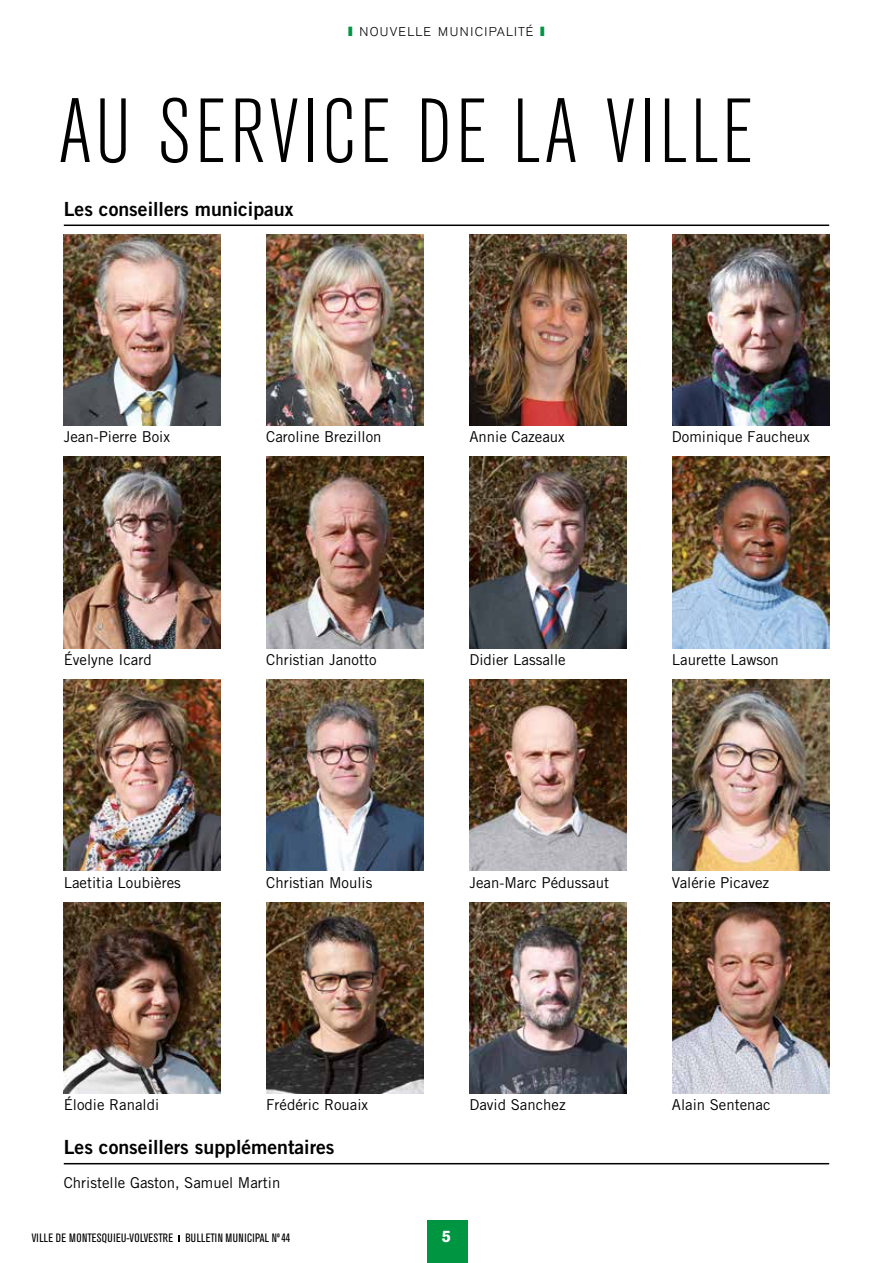
<style>
.page{position:relative;width:893px;height:1263px;background:#fff}
.page>*{position:absolute;margin:0;border:0;box-sizing:border-box;transform-origin:0 0}
.t1{font:300 condensed 90px "Akzidenz Grotesk BE";letter-spacing:.045em;color:#000}
.t2{font:19.5px "Trade Gothic Bold Two";color:#000}
.t3{font:700 16.5px "Akzidenz Grotesk BE";color:#fff}
.t4{font:15px "Trade Gothic";color:#000}
.t5{font:300 12.6px "Akzidenz Grotesk BE";letter-spacing:.085em;color:#000}
.t6{font:condensed 12px "Akzidenz Grotesk BE";letter-spacing:.02em;color:#000}
.s1{font-family:"Akzidenz Grotesk BE Super";font-weight:400;font-size:18px;color:#009641}
</style>
<div class="page">
<div style="left:427px;top:1220px;width:40px;height:43px;background:#009641"></div>
<hr style="left:64px;top:225px;width:765px;height:1px;background:#000">
<hr style="left:64px;top:1163px;width:765px;height:1px;background:#000">
<img style="left:267px;top:234px;width:157px;height:192px">
<img style="left:469px;top:234px;width:157px;height:192px">
<img style="left:672px;top:234px;width:157px;height:192px">
<img style="left:64px;top:234px;width:157px;height:192px">
<img style="left:64px;top:457px;width:157px;height:191px">
<img style="left:267px;top:457px;width:157px;height:191px">
<img style="left:469px;top:457px;width:157px;height:191px">
<img style="left:672px;top:457px;width:157px;height:191px">
<img style="left:64px;top:680px;width:157px;height:191px">
<img style="left:267px;top:680px;width:157px;height:191px">
<img style="left:469px;top:680px;width:157px;height:191px">
<img style="left:672px;top:680px;width:157px;height:191px">
<img style="left:64px;top:902px;width:157px;height:192px">
<img style="left:267px;top:902px;width:157px;height:192px">
<img style="left:469px;top:902px;width:157px;height:192px">
<img style="left:672px;top:902px;width:157px;height:192px">
<p class="t5" style="left:348px;top:25px;width:199px"><span class="s1">ı</span> NOUVELLE MUN ICIPALITÉ <span class="s1">ı</span></p>
<h1 class="t1" style="left:58px;top:83px;width:695px">AU SERVICE DE LA VILLE</h1>
<h2 class="t2" style="left:64px;top:197px;width:231px">Les conseillers municipaux</h2>
<p class="t4" style="left:64px;top:427px;width:108px">Jean-Pierre Boix</p>
<p class="t4" style="left:266px;top:427px;width:117px">Caroline Brezillon</p>
<p class="t4" style="left:469px;top:427px;width:97px">Annie Cazeaux</p>
<p class="t4" style="left:672px;top:427px;width:139px">Dominique Faucheux</p>
<p class="t4" style="left:64px;top:650px;width:89px">Évelyne Icard</p>
<p class="t4" style="left:266px;top:650px;width:112px">Christian Janotto</p>
<p class="t4" style="left:469px;top:650px;width:98px">Didier Lassalle</p>
<p class="t4" style="left:672px;top:650px;width:109px">Laurette Lawson</p>
<p class="t4" style="left:64px;top:873px;width:119px">Laetitia Loubières</p>
<p class="t4" style="left:266px;top:873px;width:108px">Christian Moulis</p>
<p class="t4" style="left:469px;top:873px;width:141px">Jean-Marc Pédussaut</p>
<p class="t4" style="left:672px;top:873px;width:99px">Valérie Picavez</p>
<p class="t4" style="left:64px;top:1095px;width:97px">Élodie Ranaldi</p>
<p class="t4" style="left:266px;top:1095px;width:104px">Frédéric Rouaix</p>
<p class="t4" style="left:469px;top:1095px;width:98px">David Sanchez</p>
<p class="t4" style="left:672px;top:1095px;width:100px">Alain Sentenac</p>
<h2 class="t2" style="left:64px;top:1135px;width:272px">Les conseillers supplémentaires</h2>
<p class="t4" style="left:64px;top:1174px;width:218px">Christelle Gaston, Samuel Martin</p>
<p class="t6" style="left:32px;top:1231px;width:260px">VILLE DE MONTESQUIEU-VOLVESTRE BULLETIN MUNICIPAL Nº44</p>
<p class="t3" style="left:442px;top:1227px;width:11px">5</p>
</div>
